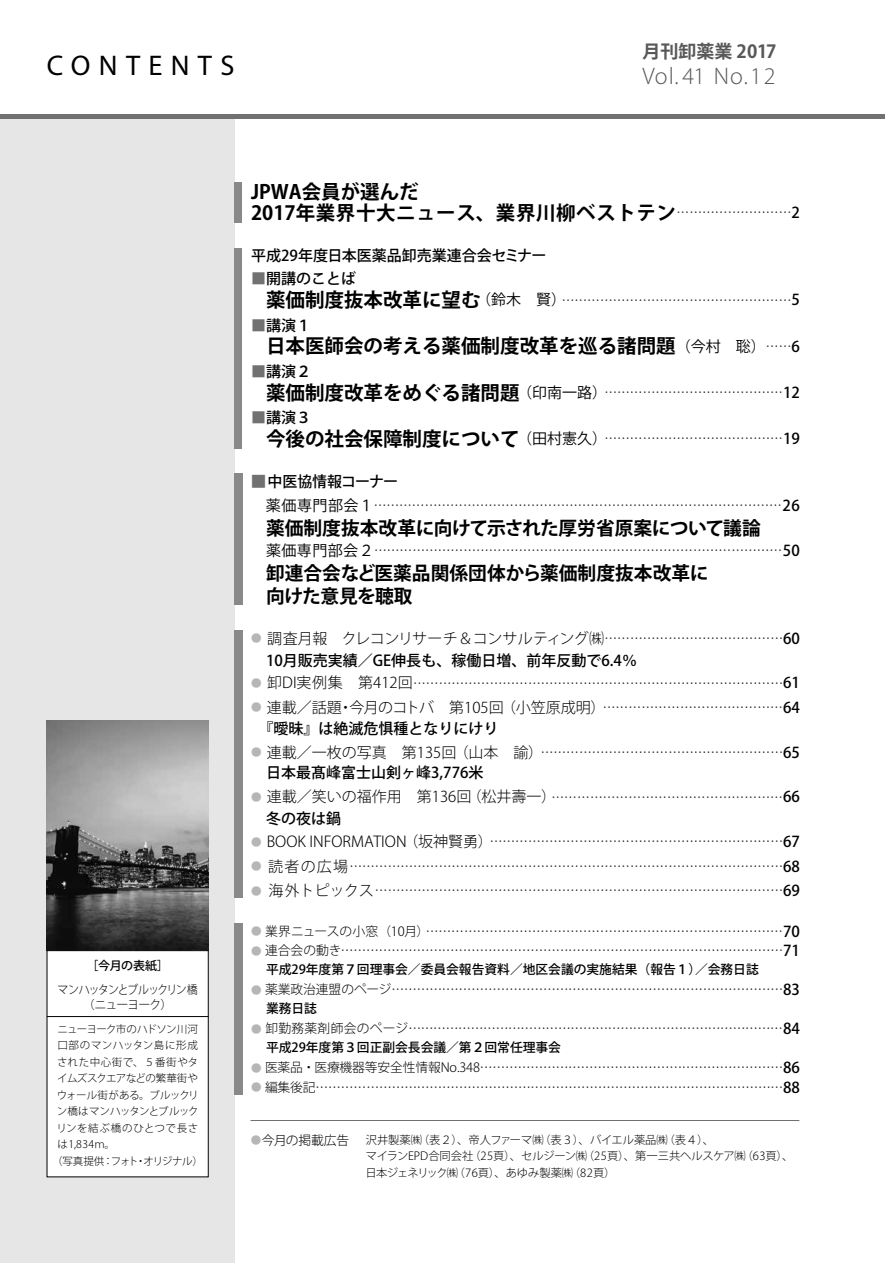
<style>
.page{position:relative;width:885px;height:1263px;background:#fff}
.page>*{position:absolute;margin:0;border:0;box-sizing:border-box;transform-origin:0 0}
.t1{font:28.5px "Myriad Pro";letter-spacing:.295em;color:#000}
.t2{font:300 24px "Myriad Pro";letter-spacing:.04em;color:#595757}
.t3{font:700 19.5px/21px "Koz Go Pro";letter-spacing:.03em;color:#000}
.t4{font:700 19.5px "Koz Go Pro";color:#000}
.t5{font:700 18.75px/22.5px "Koz Go Pro";color:#000}
.t6{font:700 18.75px "Koz Go Pro";letter-spacing:-.02em;color:#000}
.t7{font:700 18px "Koz Go Pro";color:#595757}
.t8{font:300 15px/21.3px "Koz Go Pro";color:#000}
.t9{font:500 15px/22.2px "Koz Go Pro";color:#000}
.t10{font:500 15px "Koz Go Pr 6 N";color:#000}
.t11{font:500 15px "Koz Go Pro";letter-spacing:-.035em;color:#000}
.t12{font:300 12.75px/18.3px "Koz Go Pro";letter-spacing:-.01em;color:#000}
.t13{font:300 12.75px/18.3px "Koz Go Pro";letter-spacing:.025em;color:#000}
.t14{font:300 12px/15px "Koz Go Pro";letter-spacing:-.09em;color:#000;text-align:center;scale:.91 1}
.t15{font:500 12px "Koz Go Pro";letter-spacing:-.02em;color:#000}
.t16{font:300 11.25px/16.5px "Koz Go Pro";color:#000}
.t17{font:300 10.5px "Koz Go Pro";letter-spacing:.055em;color:#000}
.t18{font:300 10.5px "Koz Go Pro";letter-spacing:-.045em;color:#000}
.t19{font:300 10.5px "Koz Go Pro";letter-spacing:-.065em;color:#000}
.t20{font:300 10.5px "Koz Go Pro";letter-spacing:-.055em;color:#000}
.t21{font:300 10.5px "Koz Go Pro";letter-spacing:-.04em;color:#000}
.t22{font:300 10.5px "Koz Go Pro";letter-spacing:-.05em;color:#000}
.t23{font:300 10.5px "Koz Go Pro";letter-spacing:.05em;color:#000}
.t24{font:300 10.5px "Koz Go Pro";letter-spacing:-.005em;color:#000}
.s1{font-weight:300;font-size:12.75px}
.s2{font-weight:500;font-size:15px}
.s3{color:#727171}
.s4{font-weight:700;font-size:19.5px}
.s5{font-weight:400;font-size:15px}
.s6{font-family:"Shin Go Pro";font-weight:400;color:#727171}
.s7{font-weight:400;font-size:10.5px;color:#b5b6b6}
.s8{font-weight:300}
.s9{font-size:15px}
.s10{font-family:"Koz Go Pr 6 N";font-weight:500;font-size:15px}
.s11{font-size:12.75px}
.s12{font-weight:500}
.s13{font-size:10.5px;color:#b5b6b6}
</style>
<div class="page">
<div style="left:0;top:115px;width:234px;height:1148px;background:#e6e6e6"></div>
<hr style="left:0;top:114px;width:884px;height:4px;background:#727171">
<div style="left:47px;top:951px;width:161px;height:226px;background:#fff"></div>
<hr style="left:47px;top:1016px;width:161px;height:1px;background:#000">
<hr style="left:250px;top:1120px;width:549px;height:1px;background:#727171">
<img style="left:47px;top:721px;width:161px;height:229px">
<div style="left:234px;top:923px;width:8px;height:171px;background:#898989"></div>
<div style="left:234px;top:248px;width:8px;height:200px;background:#898989"></div>
<div style="left:234px;top:182px;width:8px;height:40px;background:#898989"></div>
<div style="left:234px;top:630px;width:8px;height:268px;background:#898989"></div>
<div style="left:234px;top:474px;width:8px;height:131px;background:#898989"></div>
<h1 class="t1" style="left:47px;top:47px;width:189px">CONTENTS</h1>
<h3 class="t7" style="left:642px;top:40px;width:135px">月刊卸薬業 2017</h3>
<h2 class="t2" style="left:642px;top:61px;width:135px">Vol. 41 No.12</h2>
<p class="t15" style="left:86px;top:958px;width:84px">［今月の表紙］</p>
<p class="t14" style="left:58px;top:982px;width:155px">マンハッタンとブルックリン橋（ニューヨーク）</p>
<p class="t19" style="left:57px;top:1022px;width:142px">ニューヨーク市のハドソン川河</p>
<p class="t23" style="left:57px;top:1039px;width:142px">口部のマンハッタン島に形成</p>
<p class="t17" style="left:57px;top:1055px;width:143px">された中心街で、５番街やタ</p>
<p class="t20" style="left:57px;top:1072px;width:142px">イムズスクエアなどの繁華街や</p>
<p class="t21" style="left:57px;top:1088px;width:143px">ウォール街がある。ブルックリ</p>
<p class="t22" style="left:57px;top:1105px;width:143px">ン橋はマンハッタンとブルック</p>
<p class="t17" style="left:56px;top:1121px;width:143px">リンを結ぶ橋のひとつで長さ</p>
<p class="t24" style="left:57px;top:1137px;width:59px">は1,834ｍ。</p>
<p class="t18" style="left:52px;top:1154px;width:152px">（写真提供：フォト・オリジナル）</p>
<h3 class="t3" style="left:251px;top:183px;width:550px">JPWA会員が選んだ<br>2017年業界十大ニュース、業界川柳ベストテン<span class="s1">………………………</span><span class="s2">2</span></h3>
<p class="t9" style="left:251px;top:245px;width:297px">平成29年度日本医薬品卸売業連合会セミナー</p>
<p class="t9" style="left:251px;top:268px;width:106px"><span class="s3">■</span>開講のことば</p>
<p class="t12" style="left:266px;top:291px;width:535px"><span class="s4">薬価制度抜本改革に望む</span><span class="s5">（鈴木　賢）</span>………………………………………………<span class="s2">5</span></p>
<p class="t9" style="left:251px;top:315px;width:61px"><span class="s3">■</span>講演１</p>
<h3 class="t4" style="left:266px;top:334px;width:535px">日本医師会の考える薬価制度改革を巡る諸問題<span class="s5">（今村　聡）</span><span class="s1">……</span><span class="s2">6</span></h3>
<p class="t9" style="left:251px;top:361px;width:61px"><span class="s3">■</span>講演２</p>
<p class="t12" style="left:266px;top:383px;width:535px"><span class="s4">薬価制度改革をめぐる諸問題</span><span class="s5">（印南一路）</span>……………………………………<span class="s2">12</span></p>
<p class="t9" style="left:251px;top:407px;width:61px"><span class="s3">■</span>講演３</p>
<p class="t12" style="left:266px;top:429px;width:535px"><span class="s4">今後の社会保障制度について</span><span class="s5">（田村憲久）</span>……………………………………<span class="s2">19</span></p>
<p class="t11" style="left:251px;top:472px;width:148px"><span class="s6">■</span>中医協情報コーナー</p>
<p class="t12" style="left:266px;top:497px;width:535px"><span class="s5">薬価専門部会１</span>……………………………………………………………………………………<span class="s2">26</span></p>
<h3 class="t6" style="left:266px;top:516px;width:496px">薬価制度抜本改革に向けて示された厚労省原案について議論</h3>
<p class="t12" style="left:266px;top:542px;width:535px"><span class="s5">薬価専門部会２</span>……………………………………………………………………………………<span class="s2">50</span></p>
<h3 class="t5" style="left:266px;top:563px;width:444px">卸連合会など医薬品関係団体から薬価制度抜本改革に向けた意見を聴取</h3>
<p class="t9" style="left:266px;top:628px;width:535px;text-indent:-15px"><span class="s7">●</span> <span class="s8">調査月報　クレコンリサーチ＆コンサルティング㈱</span><span class="s1">……………………………………</span>60<br>10月販売実績／GE伸長も、稼働日増、前年反動で6.4％</p>
<p class="t12" style="left:251px;top:674px;width:550px"><span class="s7">●</span> <span class="s9">卸DI実例集　第412回</span>……………………………………………………………………………<span class="s10">61</span></p>
<p class="t8" style="left:258px;top:697px;width:543px;text-indent:-7px"><span class="s7">●</span> 連載／話題・今月のコトバ　第105回（小笠原成明）<span class="s11">……………………………………</span><span class="s12">64『曖昧』は絶滅危惧種となりにけり</span></p>
<p class="t8" style="left:251px;top:742px;width:550px"><span class="s7">●</span> 連載／一枚の写真　第135回（山本　諭）<span class="s11">…………………………………………………</span><span class="s12">65</span></p>
<p class="t10" style="left:266px;top:764px;width:219px">日本最髙峰富士山剣ヶ峰3,776米</p>
<p class="t8" style="left:266px;top:786px;width:535px;text-indent:-15px"><span class="s7">●</span> 連載／笑いの福作用　第136回（松井壽一）<span class="s11">………………………………………………</span><span class="s12">66冬の夜は鍋</span></p>
<p class="t12" style="left:251px;top:833px;width:550px"><span class="s7">●</span> <span class="s9">BOOK INFORMATION（坂神賢勇）</span>……………………………………………………………<span class="s2">67</span></p>
<p class="t12" style="left:251px;top:857px;width:550px"><span class="s7">●</span> <span class="s9">読者の広場</span>…………………………………………………………………………………………<span class="s2">68</span></p>
<p class="t12" style="left:251px;top:882px;width:550px"><span class="s7">●</span> <span class="s9">海外トピックス</span>……………………………………………………………………………………<span class="s2">69</span></p>
<p class="t12" style="left:251px;top:922px;width:550px"><span class="s7">●</span> 業界ニュースの小窓（10月）…………………………………………………………………………<span class="s2">70</span></p>
<p class="t12" style="left:266px;top:942px;width:535px;text-indent:-15px"><span class="s7">●</span> 連合会の動き……………………………………………………………………………………………<span class="s2">71</span><span class="s12">平成29年度第７回理事会／委員会報告資料／地区会議の実施結果（報告１）／会務日誌</span></p>
<p class="t12" style="left:266px;top:981px;width:535px;text-indent:-15px"><span class="s7">●</span> 薬業政治連盟のページ…………………………………………………………………………………<span class="s2">83</span><span class="s12">業務日誌</span></p>
<p class="t13" style="left:266px;top:1020px;width:535px;text-indent:-15px"><span class="s7">●</span> 卸勤務薬剤師会のページ………………………………………………………………………………<span class="s2">84</span><span class="s12">平成29年度第３回正副会長会議／第２回常任理事会</span></p>
<p class="t12" style="left:251px;top:1059px;width:550px"><span class="s7">●</span> 医薬品・医療機器等安全性情報No.348………………………………………………………………<span class="s2">86</span></p>
<p class="t12" style="left:251px;top:1078px;width:550px"><span class="s7">●</span> 編集後記…………………………………………………………………………………………………<span class="s2">88</span></p>
<p class="t12" style="left:251px;top:1131px;width:100px"><span class="s13">●</span>今月の掲載広告</p>
<p class="t16" style="left:365px;top:1131px;width:429px">沢井製薬㈱（表２）、帝人ファーマ㈱（表３）、バイエル薬品㈱（表４）、<br>マイランEPD合同会社（25頁）、セルジーン㈱（25頁）、第一三共ヘルスケア㈱（63頁）、日本ジェネリック㈱（76頁）、あゆみ製薬㈱（82頁）</p>
</div>
